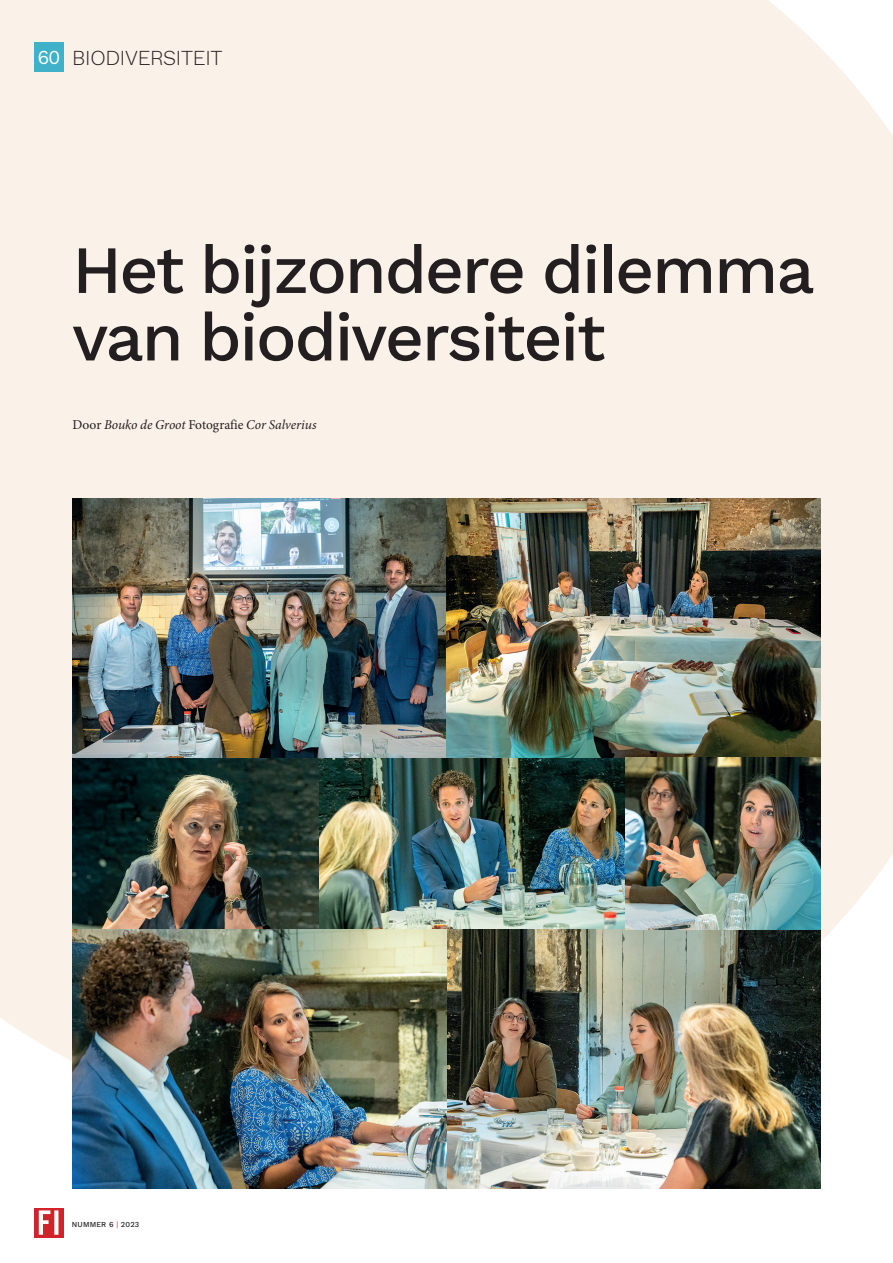
<style>
.page{position:relative;width:893px;height:1263px;background:#fff}
.page>*{position:absolute;margin:0;border:0;box-sizing:border-box;transform-origin:0 0}
.t1{font:500 67.5px/67.5px "Work Sans";letter-spacing:-.03em;color:#231f20}
.t2{font:300 21px "Work Sans";letter-spacing:-.015em;color:#231f20}
.t3{font:italic 13.5px "Minion Pro";letter-spacing:-.005em;color:#231f20}
.t4{font:500 7.5px "Work Sans";letter-spacing:.02em;color:#231f20}
.s1{font-weight:400;font-size:19.5px;color:#fff}
.s2{font-style:normal}
.s3{font-weight:400;color:#d1232a}
</style>
<div class="page">
<div style="left:0;top:0;width:893px;height:1061px;background:#faf1e9"></div>
<svg style="left:34px;top:1208px;width:30px;height:29px"></svg>
<svg style="left:39px;top:1210px;width:19px;height:25px"></svg>
<img style="left:314px;top:757px;width:311px;height:173px">
<img style="left:73px;top:757px;width:246px;height:172px">
<div style="left:34px;top:43px;width:30px;height:29px;background:#3fb1c8"></div>
<img style="left:72px;top:930px;width:749px;height:258px">
<img style="left:72px;top:498px;width:749px;height:259px">
<img style="left:625px;top:757px;width:196px;height:173px">
<h2 class="t2" style="left:37px;top:42px;width:187px"><span class="s1">60</span> BIODIVERSITEIT</h2>
<h1 class="t1" style="left:72px;top:233px;width:744px">Het bijzondere dilemma van biodiversiteit</h1>
<p class="t3" style="left:73px;top:416px;width:245px"><span class="s2">Door</span> Bouko de Groot <span class="s2">Fotografie</span> Cor Salverius</p>
<p class="t4" style="left:72px;top:1219px;width:69px">NUMMER 6 <span class="s3">|</span> 2023</p>
</div>
